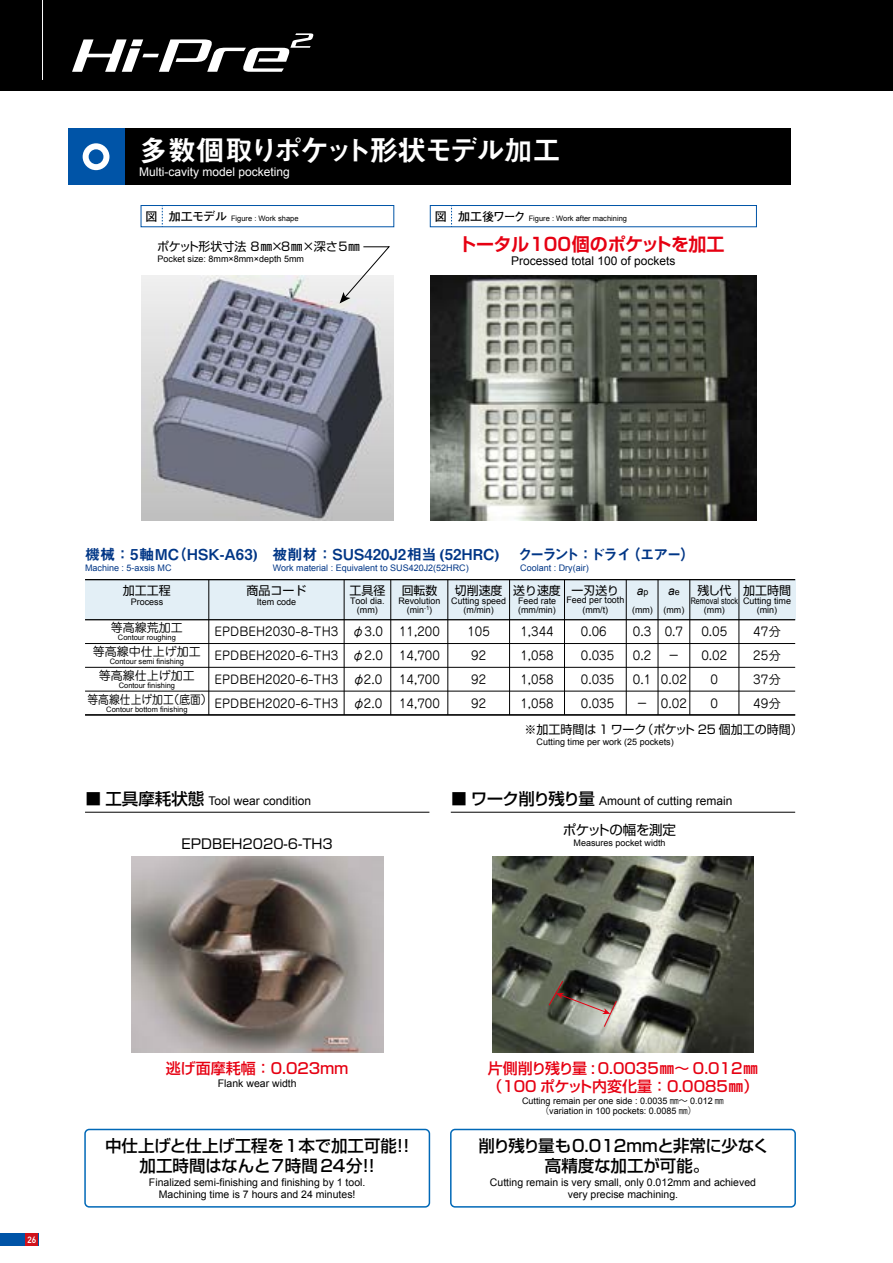
<style>
.page{position:relative;width:893px;height:1263px;background:#fff}
.page>*{position:absolute;margin:0;border:0;box-sizing:border-box;transform-origin:0 0}
.t1{font:28.5px "Midashi Go Pro MB31";letter-spacing:-.06em;color:#fff}
.t2{font:700 18px "Shin Go Pro De";letter-spacing:-.005em;color:#e60012}
.t3{font:500 16.5px/19.5px "Shin Go Pro";color:#000;text-align:center}
.t4{font:500 15px/18px "Shin Go Pro";color:#e60012}
.t5{font:15px "Midashi Go Pro MB31";color:#003686}
.t6{font:13.5px "Shin Go Pro";color:#000}
.t7{font:13.5px "Shin Go Pro";letter-spacing:-.035em;color:#000}
.t8{font:12px/24px "Jun 201 Pro";color:#000;text-align:justify}
.t9{font:12px "Arial";color:#000}
.t10{font:12px "Shin Go Pro";color:#000}
.t11{font:12px "Arial";color:#fff}
.t12{font:italic 12px "Arial";color:#000}
.t13{font:10.5px/12px "Arial";color:#000;text-align:center}
.t14{font:9px/9px "Arial";color:#000;text-align:center}
.t15{font:9px "Arial";color:#003686}
.t16{font:9px/9px "Arial";color:#000;text-align:center;scale:.8 1}
.t17{font:700 9px "DIN Alternate";color:#fff}
.t18{font:7.5px "Arial";color:#000}
.s1{font-family:"Futo Go B101 Pro";font-weight:700;font-size:12px}
.s2{font-style:normal;font-size:9px}
.s3{font-family:"Koz Go Pr 6 N";font-size:16.5px}
.s4{font-family:"Shin Go Pro";font-weight:500;font-size:16.5px}
.s5{font-family:"Koz Go Pr 6 N"}
</style>
<div class="page">
<div style="left:0;top:0;width:893px;height:91px;background:#000"></div>
<hr style="left:42px;top:0;width:1px;height:80px;background:#fff">
<div style="left:68px;top:129px;width:723px;height:56px;background:#000"></div>
<div style="left:68px;top:129px;width:56px;height:56px;background:#0054a7"></div>
<svg style="left:83px;top:143px;width:26px;height:27px"></svg>
<div style="left:141px;top:205px;width:253px;height:22px;border:1px solid #0054a7"></div>
<svg style="left:162px;top:205px;width:1px;height:22px"></svg>
<div style="left:430px;top:205px;width:327px;height:22px;border:1px solid #0054a7"></div>
<svg style="left:451px;top:205px;width:1px;height:22px"></svg>
<svg style="left:72px;top:33px;width:241px;height:39px"></svg>
<div style="left:0;top:1233px;width:38px;height:13px;background:#0054a7"></div>
<div style="left:26px;top:1233px;width:12px;height:13px;background:#d0121b"></div>
<img style="left:141px;top:276px;width:253px;height:244px">
<img style="left:430px;top:276px;width:326px;height:244px">
<svg style="left:340px;top:246px;width:51px;height:57px"></svg>
<div style="left:85px;top:580px;width:710px;height:40px;background:#e3eff6"></div>
<hr style="left:85px;top:579px;width:710px;height:1px;background:#000">
<hr style="left:85px;top:619px;width:710px;height:1px;background:#000">
<hr style="left:85px;top:643px;width:710px;height:1px;background:#000">
<hr style="left:85px;top:691px;width:710px;height:1px;background:#000">
<hr style="left:85px;top:667px;width:710px;height:1px;background:#000">
<hr style="left:85px;top:715px;width:710px;height:1px;background:#000">
<hr style="left:85px;top:714px;width:710px;height:1px;background:#000">
<hr style="left:344px;top:580px;width:1px;height:135px;background:#000">
<hr style="left:209px;top:580px;width:1px;height:135px;background:#000">
<hr style="left:390px;top:580px;width:1px;height:135px;background:#000">
<hr style="left:448px;top:580px;width:1px;height:135px;background:#000">
<hr style="left:509px;top:580px;width:1px;height:135px;background:#000">
<hr style="left:564px;top:580px;width:1px;height:135px;background:#000">
<hr style="left:626px;top:580px;width:1px;height:135px;background:#000">
<hr style="left:658px;top:580px;width:1px;height:135px;background:#000">
<hr style="left:689px;top:580px;width:1px;height:135px;background:#000">
<hr style="left:739px;top:580px;width:1px;height:135px;background:#000">
<hr style="left:85px;top:812px;width:344px;height:1px;background:#000">
<hr style="left:451px;top:812px;width:344px;height:1px;background:#000">
<img style="left:131px;top:856px;width:252px;height:196px">
<img style="left:493px;top:856px;width:260px;height:196px">
<div style="left:84px;top:1129px;width:346px;height:78px;border:2px solid #0068b7;border-radius:4px"></div>
<div style="left:450px;top:1129px;width:346px;height:78px;border:2px solid #0068b7;border-radius:4px"></div>
<svg style="left:548px;top:980px;width:69px;height:48px;background:#6e6960"></svg>
<h1 class="t1" style="left:139px;top:127px;width:423px">多数個取りポケット形状モデル加工</h1>
<h3 class="t11" style="left:139px;top:164px;width:152px">Multi-cavity model pocketing</h3>
<p class="t18" style="left:146px;top:213px;width:154px"><span class="s1">図 加工モデル</span> Figure : Work shape</p>
<p class="t18" style="left:435px;top:213px;width:194px"><span class="s1">図 加工後ワーク</span> Figure : Work after machining</p>
<h3 class="t10" style="left:157px;top:237px;width:204px">ポケット形状寸法 8㎜×8㎜×深さ5㎜</h3>
<p class="t14" style="left:158px;top:255px;width:148px">Pocket size: 8mm×8mm×depth 5mm</p>
<h2 class="t2" style="left:459px;top:229px;width:267px">トータル100個のポケットを加工</h2>
<h3 class="t9" style="left:511px;top:253px;width:166px">Processed total 100 of pockets</h3>
<h3 class="t5" style="left:85px;top:542px;width:612px">機械：5軸MC（HSK-A63)　被削材：SUS420J2相当 (52HRC)　 クーラント：ドライ（エアー）</h3>
<p class="t15" style="left:85px;top:562px;width:88px">Machine : 5-axsis MC</p>
<p class="t15" style="left:273px;top:562px;width:197px">Work material : Equivalent to SUS420J2(52HRC)</p>
<p class="t15" style="left:520px;top:562px;width:70px">Coolant : Dry(air)</p>
<h3 class="t10" style="left:123px;top:580px;width:50px">加工工程</h3>
<p class="t14" style="left:131px;top:598px;width:34px">Process</p>
<h3 class="t8" style="left:87px;top:614px;width:126px;text-align:center">等高線荒加工<br>等高線中仕上げ加工<br>等高線仕上げ加工<br>等高線仕上げ加工（底面）</h3>
<p class="t18" style="left:118px;top:633px;width:59px">Contour roughing</p>
<p class="t18" style="left:110px;top:657px;width:76px">Contour semi finishing</p>
<p class="t18" style="left:119px;top:681px;width:58px">Contour finishing</p>
<p class="t18" style="left:106px;top:705px;width:83px">Contour bottom finishing</p>
<h3 class="t10" style="left:246px;top:580px;width:62px">商品コード</h3>
<p class="t14" style="left:257px;top:598px;width:41px">Item code</p>
<h3 class="t8" style="left:214px;top:618px;width:126px">EPDBEH2030-8-TH3<br>EPDBEH2020-6-TH3<br>EPDBEH2020-6-TH3<br>EPDBEH2020-6-TH3</h3>
<h3 class="t10" style="left:697px;top:580px;width:36px">残し代</h3>
<p class="t16" style="left:691px;top:596px;width:61px">Removal stock (mm)</p>
<h3 class="t10" style="left:349px;top:580px;width:38px">工具径</h3>
<p class="t14" style="left:350px;top:596px;width:36px">Tool dia. (mm)</p>
<h3 class="t8" style="left:352px;top:618px;width:32px">φ3.0 φ2.0 φ2.0 φ2.0</h3>
<h3 class="t8" style="left:633px;top:618px;width:20px">0.3<br>0.2<br>0.1－</h3>
<h3 class="t10" style="left:402px;top:580px;width:37px">回転数</h3>
<p class="t14" style="left:398px;top:596px;width:44px">Revolution (min<sup>-1</sup>)</p>
<h3 class="t8" style="left:399px;top:618px;width:42px">11,200<br>14,700<br>14,700<br>14,700</h3>
<h3 class="t10" style="left:743px;top:580px;width:50px">加工時間</h3>
<p class="t14" style="left:743px;top:596px;width:50px">Cutting time (min)</p>
<h3 class="t8" style="left:753px;top:618px;width:29px">47分25分37分49分</h3>
<h3 class="t10" style="left:455px;top:580px;width:49px">切削速度</h3>
<p class="t14" style="left:451px;top:596px;width:56px">Cutting speed (m/min)</p>
<h3 class="t8" style="left:467px;top:618px;width:24px;text-align:center">105<br>92<br>92<br>92</h3>
<h3 class="t10" style="left:513px;top:580px;width:49px">送り速度</h3>
<p class="t14" style="left:518px;top:596px;width:40px;text-align:left">Feed rate (mm/min)</p>
<h3 class="t10" style="left:572px;top:580px;width:49px">一刃送り</h3>
<p class="t14" style="left:566px;top:595px;width:59px;line-height:9.6px">Feed per tooth (mm/t)</p>
<h3 class="t12" style="left:637px;top:583px;width:13px">a<span class="s2">p</span></h3>
<p class="t14" style="left:632px;top:606px;width:22px">(mm)</p>
<h3 class="t12" style="left:668px;top:583px;width:13px">a<span class="s2">e</span></h3>
<p class="t14" style="left:663px;top:606px;width:22px">(mm)</p>
<h3 class="t8" style="left:581px;top:618px;width:35px;text-align:left">0.06<br>0.035<br>0.035<br>0.035</h3>
<h3 class="t8" style="left:661px;top:618px;width:28px;text-align:center">0.7－<br>0.02<br>0.02</h3>
<h3 class="t8" style="left:701px;top:618px;width:28px;text-align:center">0.05<br>0.02<br>0<br>0</h3>
<h3 class="t8" style="left:520px;top:618px;width:35px">1,344<br>1,058<br>1,058<br>1,058</h3>
<h3 class="t10" style="left:525px;top:720px;width:280px">※加工時間は 1 ワーク（ポケット 25 個加工の時間）</h3>
<p class="t14" style="left:537px;top:737px;width:139px">Cutting time per work (25 pockets)</p>
<h3 class="t9" style="left:85px;top:793px;width:228px"><span class="s3">■</span> <span class="s4">工具摩耗状態</span> Tool wear condition</h3>
<h3 class="t9" style="left:451px;top:793px;width:283px"><span class="s3">■</span> <span class="s4">ワーク削り残り量</span> Amount of cutting remain</h3>
<h3 class="t6" style="left:182px;top:832px;width:153px">EPDBEH2020-6-TH3</h3>
<h3 class="t7" style="left:563px;top:819px;width:115px">ポケットの幅を測定</h3>
<p class="t14" style="left:574px;top:838px;width:94px">Measures pocket width</p>
<p class="t17" style="left:28px;top:1233px;width:10px">26</p>
<h3 class="t4" style="left:166px;top:1058px;width:184px">逃げ面摩耗幅：0.023ｍｍ</h3>
<p class="t13" style="left:218px;top:1077px;width:80px">Flank wear width</p>
<h3 class="t3" style="left:105px;top:1134px;width:311px">中仕上げと仕上げ工程を1本で加工可能！！加工時間はなんと7時間24分！！</h3>
<p class="t13" style="left:149px;top:1176px;width:218px">Finalized semi-finishing and finishing by 1 tool.<br>Machining time is 7 hours and 24 minutes!</p>
<h3 class="t4" style="left:487px;top:1058px;width:273px">片側削り残り量 : 0.0035㎜～ 0.012㎜（100 ポケット内変化量：0.0085㎜）</h3>
<p class="t14" style="left:522px;top:1095px;width:203px;line-height:10.5px">Cutting remain per one side : 0.0035 <span class="s5">㎜～</span> 0.012 <span class="s5">㎜（</span>variation in 100 pockets: 0.0085 <span class="s5">㎜）　</span></p>
<h3 class="t3" style="left:478px;top:1134px;width:292px">削り残り量も0.012mmと非常に少なく高精度な加工が可能。</h3>
<p class="t13" style="left:490px;top:1176px;width:268px">Cutting remain is very small, only 0.012mm and achieved very precise machining.</p>
</div>
